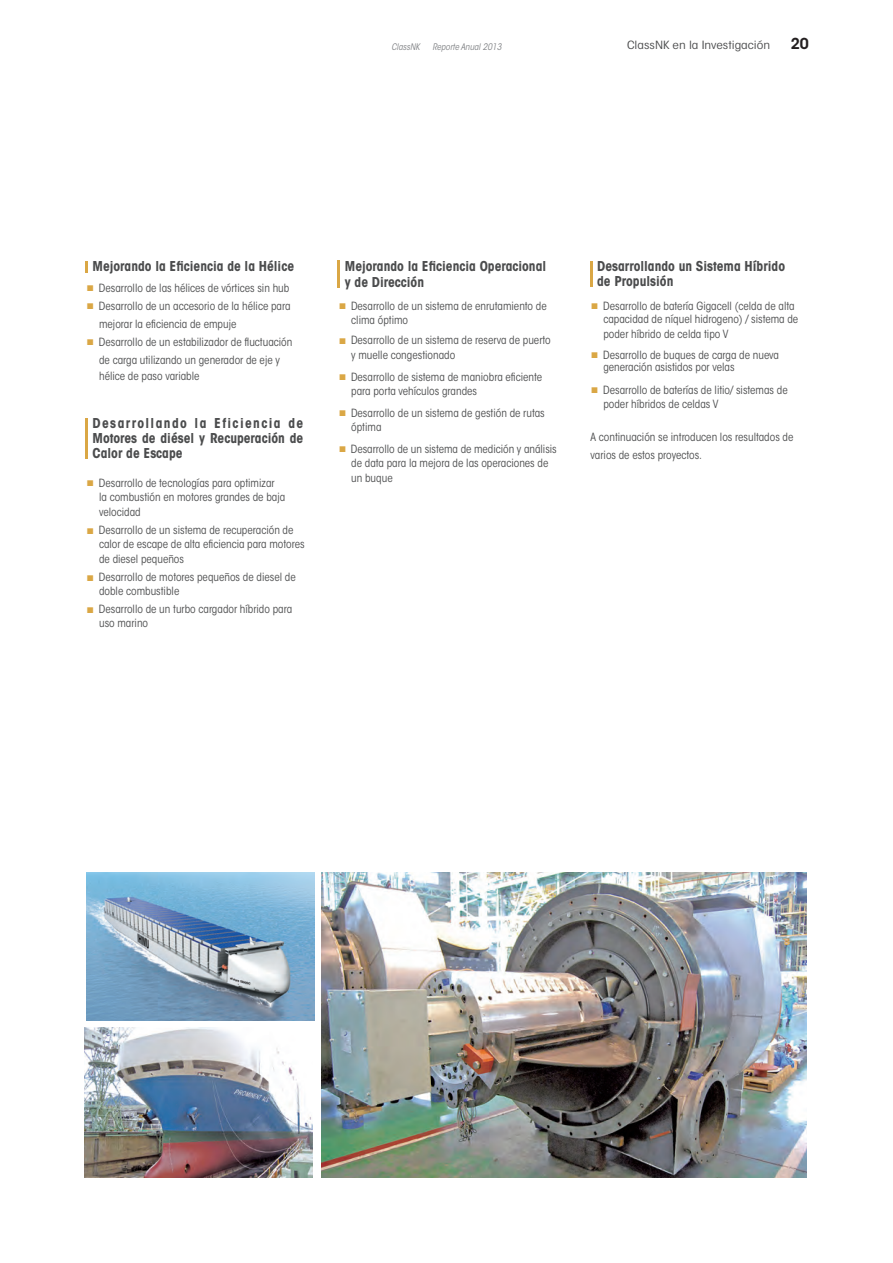
<style>
.page{position:relative;width:893px;height:1263px;background:#fff}
.page>*{position:absolute;margin:0;border:0;box-sizing:border-box;transform-origin:0 0}
.t1{font:600 15px "ITC Avant Garde Std";color:#231f20}
.t2{font:700 condensed 13.5px/15px "ITC Avant Garde Std";color:#4b4c4d}
.t3{font:condensed 11.25px/14.9px "ITC Avant Garde Std";color:#4b4c4d}
.t4{font:condensed 11.25px "ITC Avant Garde Std";color:#4b4c4d;scale:1.2 1}
.t5{font:italic condensed 9px "ITC Avant Garde Std";color:#808285}
.s1{color:#daa745}
</style>
<div class="page">
<img style="left:322px;top:872px;width:484px;height:306px">
<img style="left:86px;top:872px;width:228px;height:149px">
<img style="left:85px;top:1027px;width:227px;height:151px">
<svg style="left:85px;top:261px;width:3px;height:12px"></svg>
<hr style="left:85px;top:418px;width:3px;height:41px;background:#daa745">
<hr style="left:337px;top:261px;width:3px;height:27px;background:#daa745">
<hr style="left:590px;top:261px;width:3px;height:25px;background:#daa745">
<p class="t5" style="left:391px;top:42px;width:30px">ClassNK</p>
<p class="t5" style="left:432px;top:42px;width:71px">Reporte Anual 2013</p>
<p class="t4" style="left:627px;top:39px;width:121px">ClassNK en la Investigación</p>
<h1 class="t1" style="left:791px;top:35px;width:20px">20</h1>
<p class="t2" style="left:93px;top:258px;width:203px">Mejorando la Eficiencia de la Hélice</p>
<p class="t2" style="left:345px;top:258px;width:203px;line-height:16.5px">Mejorando la Eficiencia Operacional y de Dirección</p>
<p class="t2" style="left:597px;top:258px;width:189px">Desarrollando un Sistema Híbrido de Propulsión</p>
<p class="t3" style="left:87px;top:280px;width:204px"><span class="s1">■</span> Desarrollo de las hélices de vórtices sin hub</p>
<p class="t3" style="left:99px;top:297px;width:193px;line-height:18px;text-indent:-12px"><span class="s1">■</span> Desarrollo de un accesorio de la hélice para mejorar la eficiencia de empuje</p>
<p class="t3" style="left:87px;top:333px;width:207px;line-height:18px;text-align:center"><span class="s1">■</span> Desarrollo de un estabilizador de fluctuación de carga utilizando un generador de eje y</p>
<p class="t3" style="left:99px;top:368px;width:102px">hélice de paso variable</p>
<p class="t3" style="left:603px;top:299px;width:196px;line-height:13.8px;text-indent:-12px"><span class="s1">■</span> Desarrollo de batería Gigacell (celda de alta capacidad de níquel hidrogeno) / sistema de</p>
<p class="t3" style="left:603px;top:327px;width:126px">poder híbrido de celda tipo V</p>
<p class="t3" style="left:603px;top:348px;width:177px;line-height:12.8px;text-indent:-12px"><span class="s1">■</span> Desarrollo de buques de carga de nueva generación asistidos por velas</p>
<p class="t3" style="left:603px;top:383px;width:186px;line-height:13.8px;text-indent:-12px"><span class="s1">■</span> Desarrollo de baterías de litio/ sistemas de poder híbridos de celdas V</p>
<p class="t3" style="left:591px;top:427px;width:204px;line-height:18px">A continuación se introducen los resultados de varios de estos proyectos.</p>
<p class="t3" style="left:351px;top:298px;width:197px;text-indent:-12px"><span class="s1">■</span> Desarrollo de un sistema de enrutamiento de clima óptimo</p>
<p class="t3" style="left:351px;top:333px;width:201px;text-indent:-12px"><span class="s1">■</span> Desarrollo de un sistema de reserva de puerto y muelle congestionado</p>
<p class="t3" style="left:351px;top:369px;width:192px;text-indent:-12px"><span class="s1">■</span> Desarrollo de sistema de maniobra eficiente para porta vehículos grandes</p>
<p class="t3" style="left:351px;top:405px;width:195px;text-indent:-12px"><span class="s1">■</span> Desarrollo de un sistema de gestión de rutas óptima</p>
<p class="t3" style="left:351px;top:441px;width:207px;text-indent:-12px"><span class="s1">■</span> Desarrollo de un sistema de medición y análisis de data para la mejora de las operaciones de un buque</p>
<p class="t2" style="left:93px;top:415px;width:212px;text-align:justify">Desarrollando la Eficiencia de Motores de diésel y Recuperación de Calor de Escape</p>
<p class="t3" style="left:99px;top:475px;width:188px;text-indent:-12px"><span class="s1">■</span> Desarrollo de tecnologías para optimizar la combustión en motores grandes de baja velocidad</p>
<p class="t3" style="left:99px;top:523px;width:207px;line-height:13.8px;text-indent:-12px"><span class="s1">■</span> Desarrollo de un sistema de recuperación de calor de escape de alta eficiencia para motores</p>
<p class="t3" style="left:99px;top:552px;width:86px">de diesel pequeños</p>
<p class="t3" style="left:99px;top:570px;width:198px;line-height:13.8px;text-indent:-12px"><span class="s1">■</span> Desarrollo de motores pequeños de diesel de doble combustible</p>
<p class="t3" style="left:99px;top:602px;width:195px;line-height:13.8px;text-indent:-12px"><span class="s1">■</span> Desarrollo de un turbo cargador híbrido para uso marino</p>
</div>
